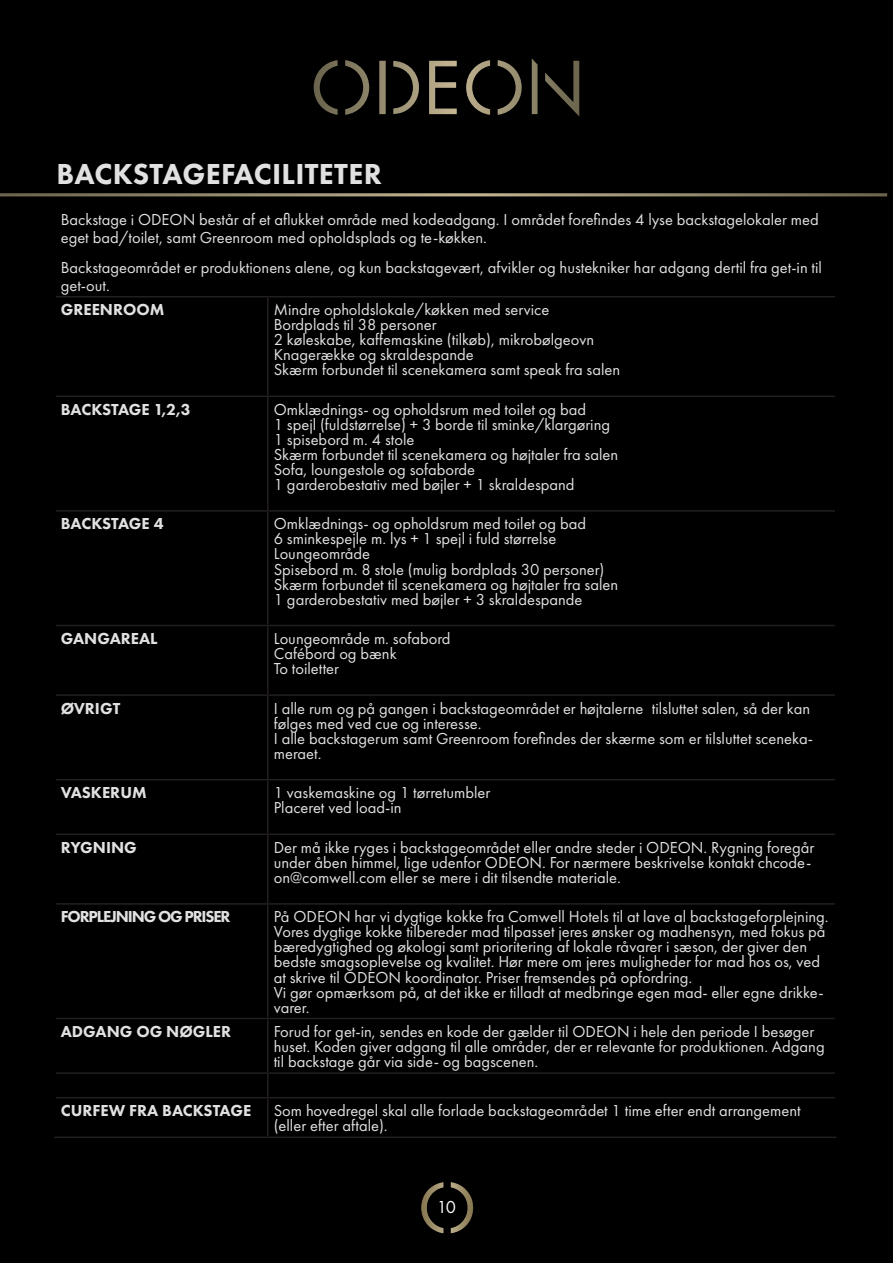
<style>
.page{position:relative;width:893px;height:1263px;background:#000}
.page>*{position:absolute;margin:0;border:0;box-sizing:border-box;transform-origin:0 0}
.t1{font:800 30px "Futura PT";letter-spacing:.01em;color:#e1e1e1}
.t2{font:18px "Futura PT";color:#fff}
.t3{font:16.5px/15px "Futura PT";color:#e1e1e1}
.t4{font:800 16.5px "Futura PT";color:#e1e1e1}
.t5{font:800 16.5px "Futura PT";letter-spacing:-.07em;color:#e1e1e1}
</style>
<div class="page">
<hr style="left:0;top:193px;width:887px;height:3px;background:#fff">
<svg style="left:314px;top:59px;width:265px;height:58px;background:#26231c"></svg>
<img style="left:421px;top:1181px;width:54px;height:53px">
<hr style="left:56px;top:296px;width:212px;height:1px;background:#231f20">
<hr style="left:268px;top:296px;width:567px;height:1px;background:#231f20">
<hr style="left:267px;top:297px;width:1px;height:98px;background:#231f20">
<hr style="left:56px;top:395px;width:212px;height:2px;background:#231f20">
<hr style="left:268px;top:395px;width:567px;height:2px;background:#231f20">
<hr style="left:267px;top:397px;width:1px;height:113px;background:#231f20">
<hr style="left:56px;top:510px;width:212px;height:2px;background:#231f20">
<hr style="left:268px;top:510px;width:567px;height:2px;background:#231f20">
<hr style="left:267px;top:512px;width:1px;height:113px;background:#231f20">
<hr style="left:56px;top:625px;width:212px;height:1px;background:#231f20">
<hr style="left:268px;top:625px;width:567px;height:1px;background:#231f20">
<hr style="left:267px;top:626px;width:1px;height:68px;background:#231f20">
<hr style="left:56px;top:694px;width:212px;height:2px;background:#231f20">
<hr style="left:268px;top:694px;width:567px;height:2px;background:#231f20">
<hr style="left:267px;top:696px;width:1px;height:83px;background:#231f20">
<hr style="left:56px;top:779px;width:212px;height:1px;background:#231f20">
<hr style="left:268px;top:779px;width:567px;height:1px;background:#231f20">
<hr style="left:267px;top:780px;width:1px;height:53px;background:#231f20">
<hr style="left:56px;top:833px;width:212px;height:2px;background:#231f20">
<hr style="left:268px;top:833px;width:567px;height:2px;background:#231f20">
<hr style="left:267px;top:835px;width:1px;height:68px;background:#231f20">
<hr style="left:56px;top:903px;width:212px;height:2px;background:#231f20">
<hr style="left:268px;top:903px;width:567px;height:2px;background:#231f20">
<hr style="left:267px;top:905px;width:1px;height:113px;background:#231f20">
<hr style="left:56px;top:1018px;width:212px;height:1px;background:#231f20">
<hr style="left:268px;top:1018px;width:567px;height:1px;background:#231f20">
<hr style="left:267px;top:1019px;width:1px;height:53px;background:#231f20">
<hr style="left:56px;top:1072px;width:212px;height:2px;background:#231f20">
<hr style="left:268px;top:1072px;width:567px;height:2px;background:#231f20">
<svg style="left:267px;top:1074px;width:1px;height:23px"></svg>
<hr style="left:56px;top:1097px;width:212px;height:1px;background:#231f20">
<hr style="left:268px;top:1097px;width:567px;height:1px;background:#231f20">
<hr style="left:267px;top:1098px;width:1px;height:38px;background:#231f20">
<hr style="left:54px;top:1136px;width:214px;height:2px;background:#231f20">
<hr style="left:268px;top:1136px;width:569px;height:2px;background:#231f20">
<hr style="left:54px;top:206px;width:214px;height:1px;background:#000">
<hr style="left:54px;top:207px;width:2px;height:90px;background:#000">
<hr style="left:268px;top:206px;width:569px;height:1px;background:#000">
<hr style="left:835px;top:207px;width:2px;height:90px;background:#000">
<hr style="left:54px;top:297px;width:2px;height:99px;background:#000">
<hr style="left:835px;top:297px;width:2px;height:99px;background:#000">
<hr style="left:54px;top:396px;width:2px;height:115px;background:#000">
<hr style="left:835px;top:396px;width:2px;height:115px;background:#000">
<hr style="left:54px;top:511px;width:2px;height:114px;background:#000">
<hr style="left:835px;top:511px;width:2px;height:114px;background:#000">
<hr style="left:54px;top:625px;width:2px;height:70px;background:#000">
<hr style="left:835px;top:625px;width:2px;height:70px;background:#000">
<hr style="left:54px;top:695px;width:2px;height:85px;background:#000">
<hr style="left:835px;top:695px;width:2px;height:85px;background:#000">
<hr style="left:54px;top:780px;width:2px;height:54px;background:#000">
<hr style="left:835px;top:780px;width:2px;height:54px;background:#000">
<hr style="left:54px;top:834px;width:2px;height:70px;background:#000">
<hr style="left:835px;top:834px;width:2px;height:70px;background:#000">
<hr style="left:54px;top:904px;width:2px;height:114px;background:#000">
<hr style="left:835px;top:904px;width:2px;height:114px;background:#000">
<hr style="left:54px;top:1018px;width:2px;height:55px;background:#000">
<hr style="left:835px;top:1018px;width:2px;height:55px;background:#000">
<hr style="left:54px;top:1073px;width:2px;height:25px;background:#000">
<hr style="left:835px;top:1073px;width:2px;height:25px;background:#000">
<hr style="left:54px;top:1098px;width:2px;height:38px;background:#000">
<hr style="left:835px;top:1098px;width:2px;height:38px;background:#000">
<p class="t1" style="left:56px;top:155px;width:327px">BACKSTAGEFACILITETER</p>
<p class="t3" style="left:61px;top:211px;width:760px;line-height:17.9px">Backstage i ODEON består af et aflukket område med kodeadgang. I området forefindes 4 lyse backstagelokaler med eget bad/toilet, samt Greenroom med opholdsplads og te-køkken.</p>
<p class="t3" style="left:61px;top:258px;width:763px;line-height:17.9px">Backstageområdet er produktionens alene, og kun backstagevært, afvikler og hustekniker har adgang dertil fra get-in til get-out.</p>
<p class="t4" style="left:61px;top:299px;width:105px">GREENROOM</p>
<p class="t3" style="left:274px;top:302px;width:348px">Mindre opholdslokale/køkken med service<br>Bordplads til 38 personer<br>2 køleskabe, kaffemaskine (tilkøb), mikrobølgeovn Knagerække og skraldespande<br>Skærm forbundet til scenekamera samt speak fra salen</p>
<p class="t4" style="left:61px;top:399px;width:131px">BACKSTAGE 1,2,3</p>
<p class="t3" style="left:274px;top:402px;width:346px">Omklædnings- og opholdsrum med toilet og bad<br>1 spejl (fuldstørrelse) + 3 borde til sminke/klargøring 1 spisebord m. 4 stole<br>Skærm forbundet til scenekamera og højtaler fra salen Sofa, loungestole og sofaborde<br>1 garderobestativ med bøjler + 1 skraldespand</p>
<p class="t4" style="left:61px;top:514px;width:104px">BACKSTAGE 4</p>
<p class="t3" style="left:274px;top:516px;width:346px">Omklædnings- og opholdsrum med toilet og bad<br>6 sminkespejle m. lys + 1 spejl i fuld størrelse Loungeområde<br>Spisebord m. 8 stole (mulig bordplads 30 personer)<br>Skærm forbundet til scenekamera og højtaler fra salen 1 garderobestativ med bøjler + 3 skraldespande</p>
<p class="t4" style="left:61px;top:628px;width:98px">GANGAREAL</p>
<p class="t3" style="left:274px;top:631px;width:178px">Loungeområde m. sofabord<br>Cafébord og bænk<br>To toiletter</p>
<p class="t4" style="left:61px;top:698px;width:61px">ØVRIGT</p>
<p class="t3" style="left:274px;top:701px;width:541px">I alle rum og på gangen i backstageområdet er højtalerne tilsluttet salen, så der kan følges med ved cue og interesse.<br>I alle backstagerum samt Greenroom forefindes der skærme som er tilsluttet sceneka&shy;meraet.</p>
<p class="t4" style="left:61px;top:782px;width:87px">VASKERUM</p>
<p class="t3" style="left:274px;top:785px;width:218px">1 vaskemaskine og 1 tørretumbler<br>Placeret ved load-in</p>
<p class="t4" style="left:61px;top:837px;width:78px">RYGNING</p>
<p class="t3" style="left:274px;top:840px;width:542px">Der må ikke ryges i backstageområdet eller andre steder i ODEON. Rygning foregår under åben himmel, lige udenfor ODEON. For nærmere beskrivelse kontakt chcode&shy;on@comwell.com eller se mere i dit tilsendte materiale.</p>
<p class="t5" style="left:61px;top:907px;width:171px">FORPLEJNING OG PRISER</p>
<p class="t3" style="left:274px;top:909px;width:556px">På ODEON har vi dygtige kokke fra Comwell Hotels til at lave al backstageforplejning.<br>Vores dygtige kokke tilbereder mad tilpasset jeres ønsker og madhensyn, med fokus på bæredygtighed og økologi samt prioritering af lokale råvarer i sæson, der giver den bedste smagsoplevelse og kvalitet. Hør mere om jeres muligheder for mad hos os, ved at skrive til ODEON koordinator. Priser fremsendes på opfordring.<br>Vi gør opmærksom på, at det ikke er tilladt at medbringe egen mad- eller egne drikke&shy;varer.</p>
<p class="t4" style="left:61px;top:1021px;width:172px">ADGANG OG NØGLER</p>
<p class="t3" style="left:274px;top:1024px;width:552px">Forud for get-in, sendes en kode der gælder til ODEON i hele den periode I besøger huset. Koden giver adgang til alle områder, der er relevante for produktionen. Adgang til backstage går via side- og bagscenen.</p>
<p class="t4" style="left:61px;top:1100px;width:192px">CURFEW FRA BACKSTAGE</p>
<p class="t3" style="left:274px;top:1103px;width:528px">Som hovedregel skal alle forlade backstageområdet 1 time efter endt arrangement (eller efter aftale).</p>
<p class="t2" style="left:437px;top:1196px;width:21px">10</p>
</div>
